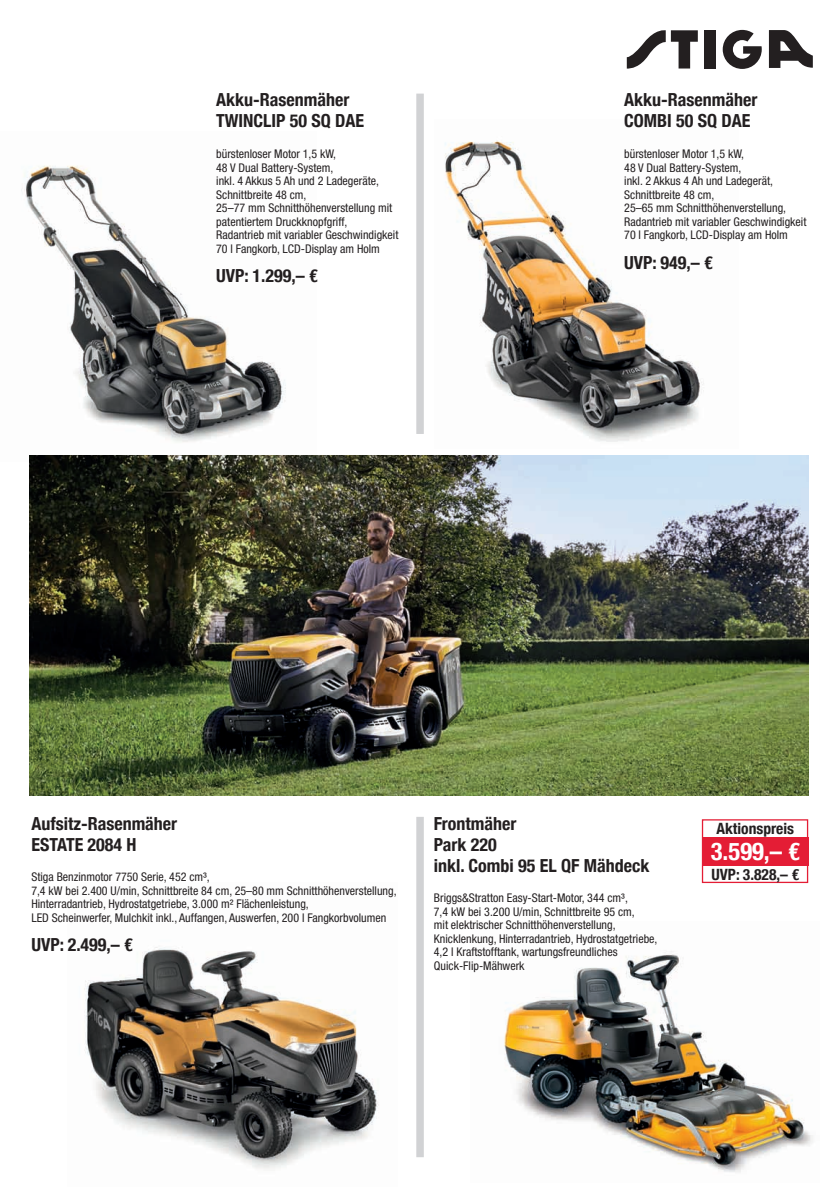
<style>
.page{position:relative;width:838px;height:1187px;background:#fff}
.page>*{position:absolute;margin:0;border:0;box-sizing:border-box;transform-origin:0 0}
.t1{font:700 condensed 24.6px "Helvetica Neue";color:#fff}
.t2{font:700 condensed 18px/21px "Helvetica Neue";color:#231f20}
.t3{font:700 condensed 15.6px "Helvetica Neue";color:#231f20}
.t4{font:condensed 12px/13.5px "Helvetica Neue";color:#231f20}
</style>
<div class="page">
<div style="left:416px;top:94px;width:8px;height:340px;background:#d1d2d4"></div>
<div style="left:416px;top:816px;width:8px;height:341px;background:#d1d2d4"></div>
<img style="left:445px;top:141px;width:259px;height:301px">
<img style="left:84px;top:947px;width:295px;height:222px">
<img style="left:21px;top:165px;width:265px;height:296px">
<img style="left:30px;top:455px;width:778px;height:340px">
<svg style="left:671px;top:30px;width:27px;height:38px"></svg>
<div style="left:704px;top:30px;width:12px;height:38px;background:#231f20"></div>
<svg style="left:722px;top:30px;width:39px;height:39px"></svg>
<svg style="left:627px;top:30px;width:38px;height:39px"></svg>
<svg style="left:769px;top:30px;width:44px;height:38px"></svg>
<img style="left:504px;top:951px;width:309px;height:221px">
<div style="left:702px;top:819px;width:106px;height:64px;border:1px solid #e41d35"></div>
<div style="left:702px;top:837px;width:106px;height:29px;background:#e41d35"></div>
<h2 class="t2" style="left:216px;top:88px;width:149px">Akku-Rasenmäher<br>TWINCLIP 50 SQ DAE</h2>
<p class="t4" style="left:216px;top:147px;width:184px">bürstenloser Motor 1,5 kW,<br>48 V Dual Battery-System,<br>inkl. 4 Akkus 5 Ah und 2 Ladegeräte,<br>Schnittbreite 48 cm,<br>25–77 mm Schnitthöhenverstellung mit patentiertem Druckknopfgriff,<br>Radantrieb mit variabler Geschwindigkeit<br>70 l Fangkorb, LCD-Display am Holm</p>
<h2 class="t2" style="left:216px;top:264px;width:103px">UVP: 1.299,– €</h2>
<h2 class="t2" style="left:624px;top:88px;width:135px">Akku-Rasenmäher<br>COMBI 50 SQ DAE</h2>
<p class="t4" style="left:624px;top:147px;width:184px">bürstenloser Motor 1,5 kW,<br>48 V Dual Battery-System,<br>inkl. 2 Akkus 4 Ah und Ladegerät,<br>Schnittbreite 48 cm,<br>25–65 mm Schnitthöhenverstellung,<br>Radantrieb mit variabler Geschwindigkeit<br>70 l Fangkorb, LCD-Display am Holm</p>
<h2 class="t2" style="left:624px;top:250px;width:90px">UVP: 949,– €</h2>
<h2 class="t2" style="left:31px;top:811px;width:147px">Aufsitz-Rasenmäher<br>ESTATE 2084 H</h2>
<p class="t4" style="left:31px;top:870px;width:367px">Stiga Benzinmotor 7750 Serie, 452 cm³,<br>7,4 kW bei 2.400 U/min, Schnittbreite 84 cm, 25–80 mm Schnitthöhenverstellung, Hinterradantrieb, Hydrostatgetriebe, 3.000 m² Flächenleistung,<br>LED Scheinwerfer, Mulchkit inkl., Auffangen, Auswerfen, 200 l Fangkorbvolumen</p>
<h2 class="t2" style="left:31px;top:933px;width:103px">UVP: 2.499,– €</h2>
<h2 class="t2" style="left:434px;top:811px;width:217px">Frontmäher<br>Park 220<br>inkl. Combi 95 EL QF Mähdeck</h2>
<p class="t4" style="left:434px;top:891px;width:225px">Briggs&amp;Stratton Easy-Start-Motor, 344 cm³,<br>7,4 kW bei 3.200 U/min, Schnittbreite 95 cm,<br>mit elektrischer Schnitthöhenverstellung, Knicklenkung, Hinterradantrieb, Hydrostatgetriebe, 4,2 l Kraftstofftank, wartungsfreundliches Quick-Flip-Mähwerk</p>
<h3 class="t3" style="left:716px;top:815px;width:79px">Aktionspreis</h3>
<h1 class="t1" style="left:711px;top:830px;width:91px">3.599,– €</h1>
<h3 class="t3" style="left:711px;top:861px;width:89px">UVP: 3.828,– €</h3>
</div>
